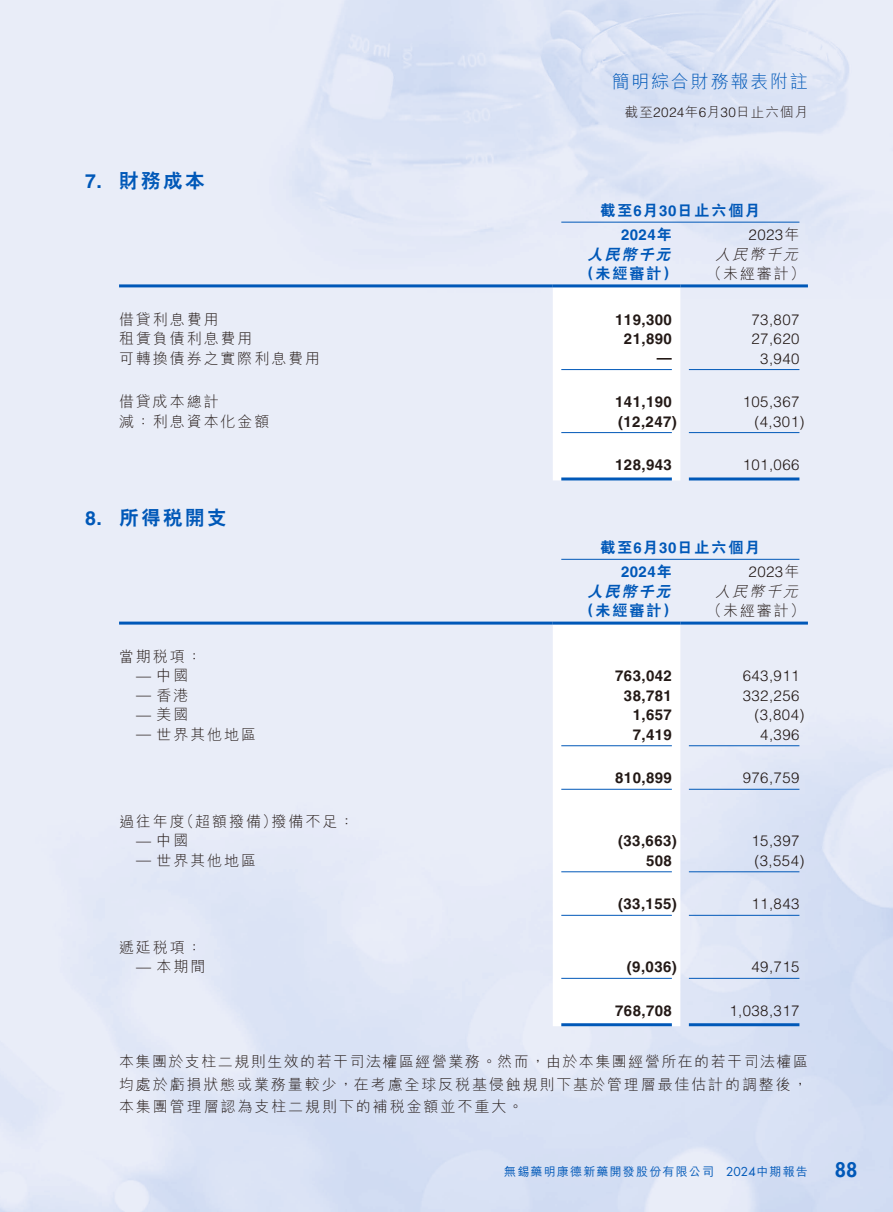
<style>
.page{position:relative;width:893px;height:1212px;background:#fff}
.page>*{position:absolute;margin:0;border:0;box-sizing:border-box;transform-origin:0 0}
.t1{font:800 19.5px "C Hei 2 HK";letter-spacing:.13em;color:#0058b8}
.t2{font:700 19.5px "Helvetica LT Std";color:#0058b8}
.t3{font:800 19.5px "Futura Std";color:#0058b8}
.t4{font:300 18px "M Hei HK";letter-spacing:.1em;color:#0058b8}
.t5{font:300 15px/22.5px "M Hei HK";letter-spacing:.13em;color:#231916;text-align:justify}
.t6{font:300 15px "Helvetica LT Std";letter-spacing:.03em;color:#231916}
.t7{font:700 15px "Helvetica LT Std";letter-spacing:.03em;color:#231916}
.t8{font:800 15px "C Hei 2 HK";letter-spacing:.13em;color:#0058b8}
.t9{font:700 15px "Helvetica LT Std";letter-spacing:.03em;color:#0058b8}
.t10{font:italic 300 15px "M Hei HK";color:#231916}
.t11{font:italic 800 15px "C Hei 2 HK";color:#0058b8}
.t12{font:300 13.5px "M Hei HK";letter-spacing:.08em;color:#231916}
.t13{font:500 12px "M Hei HK";letter-spacing:.1em;color:#0058b8}
.t14{font:12px "Futura Std";color:#0058b8}
.s1{font-family:"Helvetica LT Std"}
.s2{font-family:"Helvetica LT Std";font-weight:700}
.s3{font-family:"M Hei HK"}
.s4{font-family:"C Hei 2 HK";font-weight:800}
.s5{font-family:"M Hei HK";font-weight:500}
</style>
<div class="page">
<svg style="left:553px;top:287px;width:127px;height:147px"></svg>
<hr style="left:561px;top:222px;width:238px;height:1px;background:#0058b8">
<hr style="left:119px;top:284px;width:434px;height:3px;background:#0058b8">
<hr style="left:553px;top:284px;width:127px;height:3px;background:#0058b8">
<hr style="left:680px;top:284px;width:128px;height:3px;background:#0058b8">
<hr style="left:561px;top:369px;width:111px;height:1px;background:#0058b8">
<hr style="left:689px;top:369px;width:110px;height:1px;background:#0058b8">
<hr style="left:561px;top:432px;width:111px;height:1px;background:#0058b8">
<hr style="left:689px;top:432px;width:110px;height:1px;background:#0058b8">
<hr style="left:561px;top:477px;width:111px;height:3px;background:#0058b8">
<hr style="left:689px;top:477px;width:110px;height:3px;background:#0058b8">
<svg style="left:561px;top:746px;width:111px;height:232px"></svg>
<hr style="left:561px;top:559px;width:238px;height:1px;background:#0058b8">
<hr style="left:119px;top:622px;width:434px;height:3px;background:#0058b8">
<hr style="left:553px;top:622px;width:127px;height:3px;background:#0058b8">
<hr style="left:680px;top:622px;width:128px;height:3px;background:#0058b8">
<hr style="left:561px;top:745px;width:111px;height:1px;background:#0058b8">
<hr style="left:689px;top:745px;width:110px;height:1px;background:#0058b8">
<hr style="left:561px;top:789px;width:111px;height:1px;background:#0058b8">
<hr style="left:689px;top:789px;width:110px;height:1px;background:#0058b8">
<hr style="left:561px;top:871px;width:111px;height:1px;background:#0058b8">
<hr style="left:689px;top:871px;width:110px;height:1px;background:#0058b8">
<hr style="left:561px;top:915px;width:111px;height:1px;background:#0058b8">
<hr style="left:689px;top:915px;width:110px;height:1px;background:#0058b8">
<hr style="left:561px;top:978px;width:111px;height:1px;background:#0058b8">
<hr style="left:689px;top:978px;width:110px;height:1px;background:#0058b8">
<hr style="left:561px;top:1023px;width:111px;height:3px;background:#0058b8">
<hr style="left:689px;top:1023px;width:110px;height:3px;background:#0058b8">
<p class="t4" style="left:612px;top:73px;width:198px">簡明綜合財務報表附註</p>
<p class="t12" style="left:625px;top:105px;width:185px">截至<span class="s1">2024</span>年 月<span class="s1">6 30</span>日止六個月</p>
<h1 class="t2" style="left:85px;top:169px;width:18px">7.</h1>
<h1 class="t2" style="left:85px;top:506px;width:18px">8.</h1>
<h1 class="t1" style="left:119px;top:170px;width:87px">財務成本</h1>
<p class="t5" style="left:119px;top:308px;width:101px">借貸利息費用</p>
<p class="t5" style="left:119px;top:327px;width:135px">租賃負債利息費用</p>
<p class="t5" style="left:119px;top:347px;width:203px">可轉換債券之實際利息費用</p>
<p class="t5" style="left:119px;top:390px;width:101px">借貸成本總計</p>
<p class="t5" style="left:119px;top:410px;width:152px">減：利息資本化金額</p>
<h1 class="t1" style="left:119px;top:508px;width:109px">所得稅開支</h1>
<p class="t5" style="left:119px;top:645px;width:84px">當期稅項：</p>
<p class="t5" style="left:136px;top:664px;width:54px"><span class="s1">—</span> 中國</p>
<p class="t5" style="left:136px;top:684px;width:54px"><span class="s1">—</span> 香港</p>
<p class="t5" style="left:136px;top:703px;width:54px"><span class="s1">—</span> 美國</p>
<p class="t5" style="left:136px;top:723px;width:122px"><span class="s1">—</span> 世界其他地區</p>
<p class="t5" style="left:179px;top:810px;width:100px">（超額撥備）</p>
<p class="t5" style="left:119px;top:810px;width:67px">過往年度</p>
<p class="t5" style="left:272px;top:810px;width:84px">撥備不足：</p>
<p class="t5" style="left:136px;top:829px;width:54px"><span class="s1">—</span> 中國</p>
<p class="t5" style="left:136px;top:849px;width:122px"><span class="s1">—</span> 世界其他地區</p>
<p class="t5" style="left:119px;top:936px;width:84px">遞延稅項：</p>
<p class="t5" style="left:136px;top:955px;width:71px"><span class="s1">—</span> 本期間</p>
<p class="t8" style="left:600px;top:203px;width:161px">截至<span class="s2">6</span>月<span class="s2">30</span>日止六個月</p>
<p class="t6" style="left:749px;top:225px;width:52px">2023<span class="s3">年</span></p>
<p class="t9" style="left:621px;top:226px;width:52px">2024<span class="s4">年</span></p>
<p class="t11" style="left:588px;top:246px;width:88px">人民幣千元</p>
<p class="t10" style="left:715px;top:246px;width:88px">人民幣千元</p>
<p class="t8" style="left:579px;top:266px;width:100px">（未經審計）</p>
<p class="t5" style="left:707px;top:262px;width:100px">（未經審計(</p>
<p class="t7" style="left:615px;top:310px;width:58px">119,300</p>
<p class="t6" style="left:751px;top:310px;width:49px">73,807</p>
<p class="t7" style="left:624px;top:330px;width:49px">21,890</p>
<p class="t6" style="left:751px;top:329px;width:49px">27,620</p>
<p class="t7" style="left:657px;top:349px;width:16px">—</p>
<p class="t6" style="left:760px;top:349px;width:41px">3,940</p>
<p class="t7" style="left:615px;top:393px;width:58px">141,190</p>
<p class="t6" style="left:743px;top:392px;width:58px">105,367</p>
<p class="t7" style="left:618px;top:412px;width:60px">)12,247(</p>
<p class="t6" style="left:754px;top:412px;width:52px">)4,301(</p>
<p class="t7" style="left:615px;top:456px;width:58px">128,943</p>
<p class="t6" style="left:743px;top:455px;width:58px">101,066</p>
<p class="t8" style="left:600px;top:540px;width:161px">截至<span class="s2">6</span>月<span class="s2">30</span>日止六個月</p>
<p class="t6" style="left:749px;top:563px;width:52px">2023<span class="s3">年</span></p>
<p class="t9" style="left:621px;top:563px;width:52px">2024<span class="s4">年</span></p>
<p class="t11" style="left:588px;top:584px;width:88px">人民幣千元</p>
<p class="t10" style="left:715px;top:584px;width:88px">人民幣千元</p>
<p class="t8" style="left:579px;top:603px;width:100px">（未經審計）</p>
<p class="t5" style="left:707px;top:599px;width:100px">（未經審計(</p>
<p class="t7" style="left:615px;top:667px;width:58px">763,042</p>
<p class="t6" style="left:743px;top:666px;width:58px">643,911</p>
<p class="t7" style="left:624px;top:686px;width:49px">38,781</p>
<p class="t6" style="left:743px;top:686px;width:58px">332,256</p>
<p class="t7" style="left:633px;top:706px;width:41px">1,657</p>
<p class="t6" style="left:754px;top:705px;width:52px">)3,804(</p>
<p class="t7" style="left:633px;top:725px;width:41px">7,419</p>
<p class="t6" style="left:760px;top:725px;width:41px">4,396</p>
<p class="t7" style="left:615px;top:769px;width:58px">810,899</p>
<p class="t6" style="left:743px;top:768px;width:58px">976,759</p>
<p class="t7" style="left:618px;top:832px;width:60px">)33,663(</p>
<p class="t6" style="left:751px;top:831px;width:49px">15,397</p>
<p class="t7" style="left:646px;top:851px;width:27px">508</p>
<p class="t6" style="left:754px;top:851px;width:52px">)3,554(</p>
<p class="t7" style="left:618px;top:895px;width:60px">)33,155(</p>
<p class="t6" style="left:751px;top:894px;width:49px">11,843</p>
<p class="t7" style="left:627px;top:958px;width:52px">)9,036(</p>
<p class="t6" style="left:751px;top:957px;width:49px">49,715</p>
<p class="t7" style="left:615px;top:1001px;width:58px">768,708</p>
<p class="t5" style="left:119px;top:1050px;width:690px">本集團於支柱二規則生效的若干司法權區經營業務。然而，由於本集團經營所在的若干司法權區均處於虧損狀態或業務量較少，在考慮全球反稅基侵蝕規則下基於管理層最佳估計的調整後，本集團管理層認為支柱二規則下的補稅金額並不重大。</p>
<p class="t6" style="left:729px;top:1001px;width:72px">1,038,317</p>
<p class="t13" style="left:504px;top:1163px;width:212px">無錫藥明康德新藥開發股份有限公司</p>
<p class="t14" style="left:726px;top:1164px;width:83px">2024<span class="s5">中期報告</span></p>
<h1 class="t3" style="left:835px;top:1157px;width:24px">88</h1>
</div>
